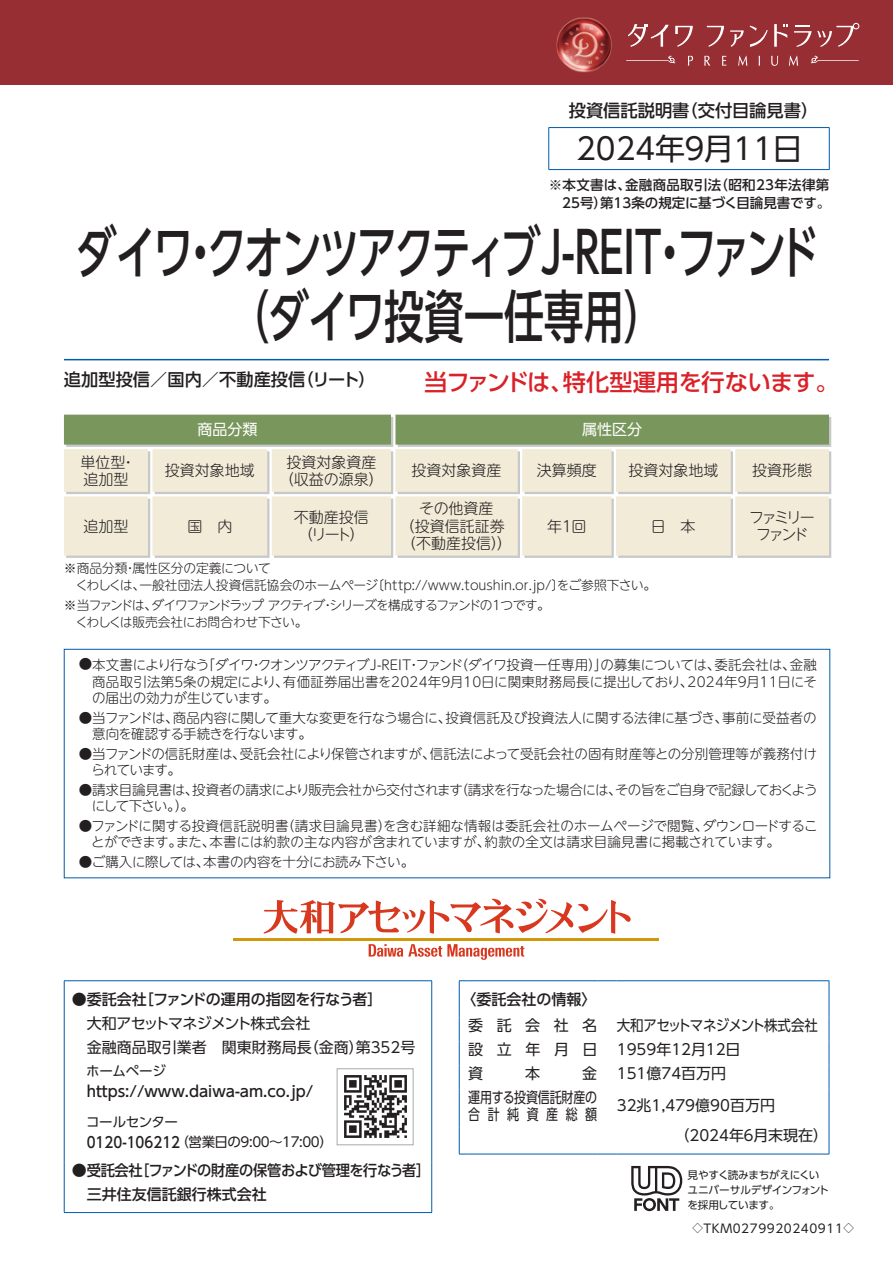
<style>
.page{position:relative;width:893px;height:1263px;background:#fff}
.page>*{position:absolute;margin:0;border:0;box-sizing:border-box;transform-origin:0 0}
.t1{font:500 57px/63.8px "UD Shin Go Pro";letter-spacing:-.05em;color:#231f20;text-align:center;scale:.7 1}
.t2{font:30px "UD Shin Go Pro";color:#231f20}
.t3{font:500 23.25px "UD Shin Go Pro";letter-spacing:-.02em;color:#da2128}
.t4{font:500 17.25px "UD Shin Go Pro";color:#231f20}
.t5{font:15px/24px "UD Shin Go Pro";color:#231f20}
.t6{font:300 15px/17.2px "UD Shin M Go Pro";color:#231f20;text-align:center}
.t7{font:500 15px "UD Shin Go Pro";color:#231f20}
.t8{font:500 15px/24px "UD Shin Go Pro";letter-spacing:-.02em;color:#231f20}
.t9{font:15px/17.2px "UD Shin Go Pro";color:#231f20;scale:.8 1}
.t10{font:15px "UD Shin Go Pro";letter-spacing:-.05em;color:#231f20;scale:.9 1}
.t11{font:300 15px/17.2px "UD Shin M Go Pro";letter-spacing:-.16em;color:#231f20;text-align:center}
.t12{font:15px "UD Shin Go Pro";color:#fff}
.t13{font:300 13.5px/16.5px "UD Shin M Go Pro";letter-spacing:-.015em;color:#231f20}
.t14{font:300 13.5px/16.5px "UD Shin M Go Pro";letter-spacing:-.04em;color:#231f20}
.t15{font:500 13.5px/18px "UD Shin Go Pro";letter-spacing:.005em;color:#231f20;text-align:right}
.t16{font:13.5px/20.2px "UD Shin Go Pro";letter-spacing:-.03em;color:#231f20}
.t17{font:300 12.75px/17.2px "UD Shin M Go Pro";color:#231f20}
.t18{font:300 12.75px/17.2px "UD Shin M Go Pro";letter-spacing:-.095em;color:#231f20}
.t19{font:12px "UD Shin Go Pro";letter-spacing:.05em;color:#231f20}
.t20{font:10.65px/14.9px "UD Shin Go Pro";letter-spacing:-.03em;color:#231f20}
.s1{font-weight:500;font-size:15px}
.s2{font-size:10.5px}
</style>
<div class="page">
<div style="left:0;top:0;width:893px;height:85px;background:#962e33"></div>
<svg style="left:628px;top:24px;width:41px;height:23px"></svg>
<svg style="left:675px;top:26px;width:18px;height:21px"></svg>
<svg style="left:707px;top:26px;width:17px;height:21px"></svg>
<svg style="left:730px;top:30px;width:14px;height:17px"></svg>
<svg style="left:774px;top:24px;width:13px;height:23px"></svg>
<svg style="left:750px;top:26px;width:18px;height:21px"></svg>
<svg style="left:794px;top:23px;width:65px;height:24px"></svg>
<svg style="left:688px;top:56px;width:5px;height:10px"></svg>
<svg style="left:704px;top:56px;width:6px;height:10px"></svg>
<svg style="left:722px;top:56px;width:4px;height:10px"></svg>
<svg style="left:738px;top:56px;width:9px;height:10px"></svg>
<svg style="left:771px;top:56px;width:7px;height:10px"></svg>
<svg style="left:789px;top:56px;width:9px;height:10px"></svg>
<svg style="left:626px;top:56px;width:49px;height:7px"></svg>
<svg style="left:810px;top:56px;width:49px;height:7px"></svg>
<img style="left:556px;top:17px;width:56px;height:56px">
<hr style="left:64px;top:359px;width:765px;height:1px;background:#015aaa">
<hr style="left:548px;top:127px;width:281px;height:1px;background:#015aaa">
<hr style="left:548px;top:128px;width:1px;height:41px;background:#015aaa">
<hr style="left:829px;top:128px;width:1px;height:41px;background:#015aaa">
<hr style="left:548px;top:169px;width:281px;height:1px;background:#015aaa">
<div style="left:64px;top:649px;width:766px;height:229px;border:1px solid #015aaa"></div>
<hr style="left:64px;top:980px;width:368px;height:1px;background:#015aaa">
<hr style="left:64px;top:981px;width:1px;height:181px;background:#015aaa">
<hr style="left:431px;top:981px;width:1px;height:181px;background:#015aaa">
<hr style="left:64px;top:1162px;width:1px;height:50px;background:#015aaa">
<hr style="left:431px;top:1162px;width:1px;height:50px;background:#015aaa">
<hr style="left:64px;top:1212px;width:368px;height:1px;background:#015aaa">
<img style="left:344px;top:1075px;width:63px;height:63px">
<div style="left:337px;top:1068px;width:76px;height:77px;border:1px solid #a8a9ad"></div>
<hr style="left:459px;top:981px;width:1px;height:36px;background:#015aaa">
<hr style="left:468px;top:980px;width:129px;height:1px;background:#015aaa">
<svg style="left:597px;top:980px;width:20px;height:1px"></svg>
<hr style="left:617px;top:980px;width:203px;height:1px;background:#015aaa">
<hr style="left:829px;top:981px;width:1px;height:36px;background:#015aaa">
<svg style="left:459px;top:1017px;width:1px;height:72px"></svg>
<svg style="left:829px;top:1017px;width:1px;height:72px"></svg>
<hr style="left:459px;top:1089px;width:1px;height:39px;background:#015aaa">
<hr style="left:829px;top:1089px;width:1px;height:39px;background:#015aaa">
<svg style="left:459px;top:1128px;width:9px;height:27px"></svg>
<hr style="left:468px;top:1154px;width:129px;height:1px;background:#015aaa">
<svg style="left:597px;top:1154px;width:20px;height:1px"></svg>
<hr style="left:617px;top:1154px;width:203px;height:1px;background:#015aaa">
<svg style="left:820px;top:1128px;width:10px;height:27px"></svg>
<svg style="left:631px;top:1166px;width:51px;height:45px"></svg>
<svg style="left:369px;top:944px;width:155px;height:16px"></svg>
<hr style="left:234px;top:938px;width:425px;height:3px;background:#d0990c">
<svg style="left:264px;top:899px;width:367px;height:35px"></svg>
<svg style="left:66px;top:417px;width:765px;height:141px;fill:#cdcecf"></svg>
<div style="left:64px;top:415px;width:765px;height:30px;background:#79965c"></div>
<svg style="left:64px;top:449px;width:765px;height:107px;background:#f0ead9"></svg>
<p class="t4" style="left:569px;top:97px;width:251px">投資信託説明書（交付目論見書）</p>
<h2 class="t2" style="left:576px;top:124px;width:228px">2024年９月11日</h2>
<p class="t15" style="left:549px;top:175px;width:283px">※本文書は、金融商品取引法（昭和23年法律第<br>25号）第13条の規定に基づく目論見書です。</p>
<h1 class="t1" style="left:77px;top:219px;width:1061px">ダイワ・クオンツアクティブJ-REIT・ファンド（ダイワ投資一任専用）</h1>
<p class="t4" style="left:64px;top:365px;width:313px">追加型投信／国内／不動産投信（リート）</p>
<h3 class="t3" style="left:424px;top:363px;width:416px">当ファンドは、特化型運用を行ないます。</h3>
<p class="t12" style="left:197px;top:417px;width:61px">商品分類</p>
<p class="t12" style="left:582px;top:417px;width:61px">属性区分</p>
<p class="t6" style="left:81px;top:452px;width:57px;text-align:left">単位型・追加型</p>
<p class="t6" style="left:165px;top:461px;width:91px">投資対象地域</p>
<p class="t6" style="left:280px;top:452px;width:105px">投資対象資産（収益の源泉）</p>
<p class="t6" style="left:412px;top:461px;width:91px">投資対象資産</p>
<p class="t6" style="left:537px;top:461px;width:61px">決算頻度</p>
<p class="t6" style="left:628px;top:461px;width:91px">投資対象地域</p>
<p class="t6" style="left:752px;top:461px;width:61px">投資形態</p>
<p class="t6" style="left:83px;top:517px;width:46px">追加型</p>
<p class="t6" style="left:187px;top:517px;width:46px">国　内</p>
<p class="t6" style="left:294px;top:508px;width:76px">不動産投信（リート）</p>
<p class="t6" style="left:400px;top:499px;width:113px">その他資産<br>（投資信託証券（不動産投信））</p>
<p class="t6" style="left:547px;top:517px;width:41px">年１回</p>
<p class="t6" style="left:651px;top:517px;width:46px">日　本</p>
<p class="t11" style="left:749px;top:508px;width:67px">ファミリーファンド</p>
<p class="t17" style="left:76px;top:559px;width:582px;text-indent:-12px">※商品分類・属性区分の定義について<br>くわしくは、一般社団法人投資信託協会のホームページ〔http://www.toushin.or.jp/〕をご参照下さい。</p>
<p class="t18" style="left:76px;top:595px;width:476px;text-indent:-12px">※当ファンドは、ダイワファンドラップ アクティブ・シリーズを構成するファンドの１つです。くわしくは販売会社にお問合わせ下さい。</p>
<p class="t13" style="left:92px;top:656px;width:726px;text-align:justify;text-indent:-13px">●本文書により行なう「ダイワ・クオンツアクティブJ-REIT・ファンド（ダイワ投資一任専用）」の募集については、委託会社は、金融商品取引法第５条の規定により、有価証券届出書を2024年９月10日に関東財務局長に提出しており、2024年９月11日にその届出の効力が生じています。</p>
<p class="t13" style="left:92px;top:709px;width:726px;text-indent:-14px">●当ファンドは、商品内容に関して重大な変更を行なう場合に、投資信託及び投資法人に関する法律に基づき、事前に受益者の意向を確認する手続きを行ないます。</p>
<p class="t13" style="left:91px;top:745px;width:727px;text-indent:-13px">●当ファンドの信託財産は、受託会社により保管されますが、信託法によって受託会社の固有財産等との分別管理等が義務付けられています。</p>
<p class="t14" style="left:92px;top:781px;width:727px;text-indent:-13px">●請求目論見書は、投資者の請求により販売会社から交付されます（請求を行なった場合には、その旨をご自身で記録しておくようにして下さい。）。</p>
<p class="t13" style="left:91px;top:817px;width:728px;text-indent:-13px">●ファンドに関する投資信託説明書（請求目論見書）を含む詳細な情報は委託会社のホームページで閲覧、ダウンロードすることができます。また、本書には約款の主な内容が含まれていますが、約款の全文は請求目論見書に掲載されています。</p>
<p class="t13" style="left:79px;top:853px;width:337px">●ご購入に際しては、本書の内容を十分にお読み下さい。</p>
<p class="t7" style="left:72px;top:987px;width:312px">●委託会社［ファンドの運用の指図を行なう者］</p>
<p class="t5" style="left:87px;top:1011px;width:330px">大和アセットマネジメント株式会社<br>金融商品取引業者　関東財務局長（金商）第352号</p>
<p class="t16" style="left:86px;top:1060px;width:81px">ホームページ</p>
<p class="t7" style="left:87px;top:1079px;width:228px">https://www.daiwa-am.co.jp/</p>
<p class="t16" style="left:86px;top:1111px;width:248px">コールセンター<br><span class="s1">0120-106212</span>（営業日の9:00〜17:00）</p>
<p class="t8" style="left:87px;top:1157px;width:345px;text-indent:-15px">●受託会社［ファンドの財産の保管および管理を行なう者］三井住友信託銀行株式会社</p>
<p class="t7" style="left:461px;top:987px;width:137px">〈委託会社の情報〉</p>
<p class="t5" style="left:468px;top:1012px;width:130px">委託会社名</p>
<p class="t10" style="left:617px;top:1013px;width:225px">大和アセットマネジメント株式会社</p>
<p class="t5" style="left:468px;top:1036px;width:131px">設立年月日</p>
<p class="t5" style="left:617px;top:1036px;width:125px">1959年12月12日</p>
<p class="t5" style="left:468px;top:1060px;width:16px">資</p>
<p class="t5" style="left:525px;top:1060px;width:16px">本</p>
<p class="t5" style="left:582px;top:1060px;width:16px">金</p>
<p class="t5" style="left:617px;top:1060px;width:111px">151億74百万円</p>
<p class="t9" style="left:468px;top:1088px;width:163px">運用する投資信託財産の合計純資産総額</p>
<p class="t5" style="left:674px;top:1090px;width:155px;line-height:29.7px;text-indent:-58px">32兆1,479億90百万円（2024年６月末現在）</p>
<p class="t20" style="left:687px;top:1167px;width:143px">見やすく読みまちがえにくいユニバーサルデザインフォントを採用しています。</p>
<p class="t19" style="left:692px;top:1218px;width:163px"><span class="s2">◇</span>TKM0279920240911<span class="s2">◇</span></p>
</div>
